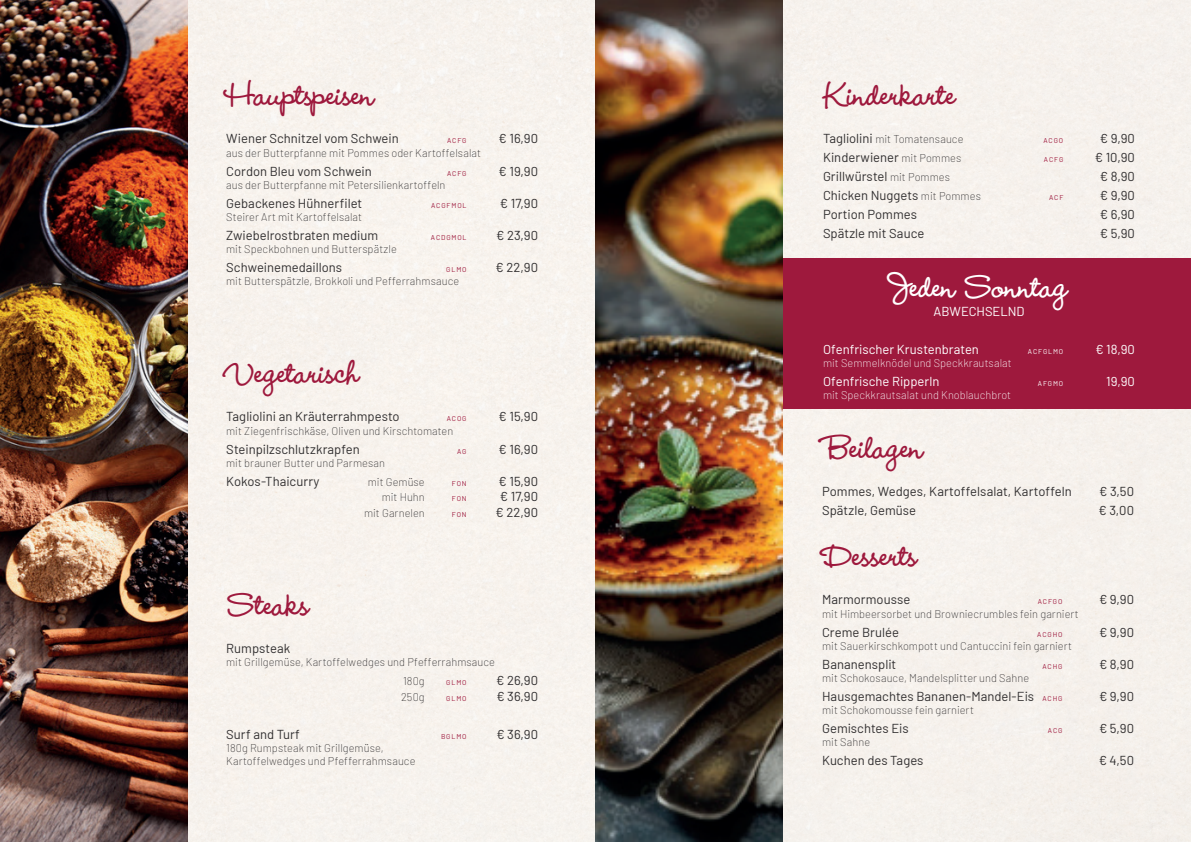
<style>
.page{position:relative;width:1191px;height:842px;background:#fff}
.page>*{position:absolute;margin:0;border:0;box-sizing:border-box;transform-origin:0 0}
.t1{font:40px "Wendy LP Bold";color:#9e193d}
.t2{font:40px "Wendy LP Bold";color:#fff}
.t3{font:13px "Barlow";color:#312f30}
.t4{font:13px "Barlow";color:#fff}
.t5{font:200 11px/19px "Barlow";letter-spacing:.005em;color:#312f30}
.t6{font:200 11px "Barlow";letter-spacing:.005em;color:#fff}
.t7{font:7px "Barlow";letter-spacing:.125em;color:#9e193d}
.t8{font:7px "Barlow";letter-spacing:.125em;color:#fff}
.s1{font-weight:400;font-size:13px}
.s2{font-weight:200;font-size:11px}
.s3{font-size:7px;color:#9e193d}
</style>
<div class="page">
<div style="left:187px;top:0;width:1004px;height:842px;background:#f6f2ed"></div>
<div style="left:595px;top:259px;width:596px;height:150px;background:#9e193d"></div>
<img style="left:0;top:0;width:187px;height:842px">
<img style="left:595px;top:0;width:187px;height:842px">
<h1 class="t1" style="left:226px;top:72px;width:150px">Hauptspeisen</h1>
<p class="t3" style="left:226px;top:129px;width:174px">Wiener Schnitzel vom Schwein</p>
<p class="t7" style="left:447px;top:136px;width:21px">ACFG</p>
<p class="t3" style="left:498px;top:129px;width:41px">€ 16,90</p>
<p class="t5" style="left:226px;top:142px;width:256px">aus der Butterpfanne mit Pommes oder Kartoffelsalat</p>
<p class="t3" style="left:226px;top:161px;width:147px">Cordon Bleu vom Schwein</p>
<p class="t7" style="left:447px;top:168px;width:21px">ACFG</p>
<p class="t3" style="left:498px;top:161px;width:41px">€ 19,90</p>
<p class="t5" style="left:226px;top:175px;width:221px">aus der Butterpfanne mit Petersilienkartoffeln</p>
<p class="t3" style="left:226px;top:194px;width:138px">Gebackenes Hühnerfilet</p>
<p class="t7" style="left:431px;top:200px;width:37px">ACGFMOL</p>
<p class="t3" style="left:500px;top:194px;width:40px">€ 17,90</p>
<p class="t5" style="left:226px;top:207px;width:137px">Steirer Art mit Kartoffelsalat</p>
<p class="t3" style="left:226px;top:226px;width:153px">Zwiebelrostbraten medium</p>
<p class="t7" style="left:431px;top:232px;width:37px">ACDGMOL</p>
<p class="t3" style="left:496px;top:226px;width:43px">€ 23,90</p>
<p class="t5" style="left:226px;top:239px;width:172px">mit Speckbohnen und Butterspätzle</p>
<p class="t3" style="left:226px;top:258px;width:117px">Schweinemedaillons</p>
<p class="t7" style="left:446px;top:265px;width:22px">GLMO</p>
<p class="t3" style="left:495px;top:258px;width:44px">€ 22,90</p>
<p class="t5" style="left:226px;top:271px;width:234px">mit Butterspätzle, Brokkoli und Pefferrahmsauce</p>
<h1 class="t1" style="left:226px;top:350px;width:135px">Vegetarisch</h1>
<p class="t3" style="left:226px;top:407px;width:175px">Tagliolini an Kräuterrahmpesto</p>
<p class="t7" style="left:447px;top:414px;width:21px">ACOG</p>
<p class="t3" style="left:498px;top:407px;width:41px">€ 15,90</p>
<p class="t5" style="left:226px;top:420px;width:228px">mit Ziegenfrischkäse, Oliven und Kirschtomaten</p>
<p class="t3" style="left:226px;top:440px;width:135px">Steinpilzschlutzkrapfen</p>
<p class="t7" style="left:457px;top:446px;width:11px">AG</p>
<p class="t3" style="left:498px;top:440px;width:41px">€ 16,90</p>
<p class="t5" style="left:226px;top:453px;width:160px">mit brauner Butter und Parmesan</p>
<p class="t3" style="left:226px;top:472px;width:95px">Kokos-Thaicurry</p>
<p class="t5" style="left:368px;top:472px;width:58px">mit Gemüse</p>
<p class="t7" style="left:452px;top:478px;width:16px">FON</p>
<p class="t3" style="left:498px;top:472px;width:41px">€ 15,90</p>
<p class="t5" style="left:382px;top:487px;width:45px">mit Huhn</p>
<p class="t7" style="left:452px;top:494px;width:16px">FON</p>
<p class="t3" style="left:500px;top:487px;width:40px">€ 17,90</p>
<p class="t5" style="left:364px;top:503px;width:62px">mit Garnelen</p>
<p class="t7" style="left:452px;top:509px;width:16px">FON</p>
<p class="t3" style="left:495px;top:503px;width:44px">€ 22,90</p>
<h1 class="t1" style="left:228px;top:581px;width:82px">Steaks</h1>
<p class="t3" style="left:226px;top:639px;width:66px">Rumpsteak</p>
<p class="t5" style="left:403px;top:652px;width:93px;text-indent:-177px">mit Grillgemüse, Kartoffelwedges und Pfefferrahmsauce<br>180g</p>
<p class="t7" style="left:446px;top:678px;width:22px">GLMO</p>
<p class="t3" style="left:496px;top:671px;width:44px">€ 26,90</p>
<p class="t5" style="left:401px;top:687px;width:25px">250g</p>
<p class="t7" style="left:446px;top:693px;width:22px">GLMO</p>
<p class="t3" style="left:496px;top:687px;width:43px">€ 36,90</p>
<p class="t3" style="left:226px;top:725px;width:75px">Surf and Turf</p>
<p class="t7" style="left:441px;top:731px;width:27px">BGLMO</p>
<p class="t3" style="left:496px;top:725px;width:43px">€ 36,90</p>
<p class="t5" style="left:226px;top:741px;width:191px;line-height:13.2px">180g Rumpsteak mit Grillgemüse,<br>Kartoffelwedges und Pfefferrahmsauce</p>
<h1 class="t1" style="left:823px;top:72px;width:134px">Kinderkarte</h1>
<p class="t5" style="left:823px;top:129px;width:142px"><span class="s1">Tagliolini</span> mit Tomatensauce</p>
<p class="t7" style="left:1043px;top:136px;width:21px">ACGO</p>
<p class="t3" style="left:1099px;top:129px;width:37px">€ 9,90</p>
<p class="t3" style="left:823px;top:148px;width:140px">Kinderwiener <span class="s2">mit Pommes</span></p>
<p class="t7" style="left:1044px;top:155px;width:21px">ACFG</p>
<p class="t3" style="left:1094px;top:148px;width:42px">€ 10,90</p>
<p class="t3" style="left:823px;top:167px;width:128px">Grillwürstel <span class="s2">mit Pommes</span></p>
<p class="t3" style="left:1099px;top:167px;width:37px">€ 8,90</p>
<p class="t3" style="left:823px;top:186px;width:159px">Chicken Nuggets <span class="s2">mit Pommes</span></p>
<p class="t7" style="left:1049px;top:193px;width:16px">ACF</p>
<p class="t3" style="left:1099px;top:186px;width:37px">€ 9,90</p>
<p class="t3" style="left:823px;top:205px;width:95px">Portion Pommes</p>
<p class="t3" style="left:1099px;top:205px;width:37px">€ 6,90</p>
<p class="t3" style="left:823px;top:224px;width:103px">Spätzle mit Sauce</p>
<p class="t3" style="left:1100px;top:224px;width:37px">€ 5,90</p>
<h1 class="t2" style="left:890px;top:263px;width:179px">Jeden Sonntag</h1>
<p class="t4" style="left:933px;top:302px;width:93px">ABWECHSELND</p>
<p class="t4" style="left:823px;top:340px;width:157px">Ofenfrischer Krustenbraten</p>
<p class="t8" style="left:1028px;top:346px;width:37px">ACFGLMO</p>
<p class="t4" style="left:1095px;top:340px;width:41px">€ 18,90</p>
<p class="t6" style="left:823px;top:355px;width:190px">mit Semmelknödel und Speckkrautsalat</p>
<p class="t4" style="left:823px;top:372px;width:118px">Ofenfrische Ripperln</p>
<p class="t8" style="left:1038px;top:379px;width:27px">AFGMO</p>
<p class="t4" style="left:1106px;top:372px;width:30px">19,90</p>
<p class="t6" style="left:823px;top:388px;width:190px">mit Speckkrautsalat und Knoblauchbrot</p>
<h1 class="t1" style="left:822px;top:424px;width:103px">Beilagen</h1>
<p class="t3" style="left:822px;top:482px;width:251px">Pommes, Wedges, Kartoffelsalat, Kartoffeln</p>
<p class="t3" style="left:1099px;top:482px;width:36px">€ 3,50</p>
<p class="t3" style="left:822px;top:501px;width:96px">Spätzle, Gemüse</p>
<p class="t3" style="left:1098px;top:501px;width:37px">€ 3,00</p>
<h1 class="t1" style="left:822px;top:533px;width:97px">Desserts</h1>
<p class="t3" style="left:822px;top:590px;width:90px">Marmormousse</p>
<p class="t7" style="left:1037px;top:597px;width:26px">ACFGO</p>
<p class="t3" style="left:1099px;top:590px;width:37px">€ 9,90</p>
<p class="t5" style="left:822px;top:603px;width:258px">mit Himbeersorbet und Browniecrumbles fein garniert</p>
<p class="t3" style="left:822px;top:622px;width:78px">Creme Brulée</p>
<p class="t7" style="left:1037px;top:629px;width:27px">ACGHO</p>
<p class="t3" style="left:1099px;top:622px;width:37px">€ 9,90</p>
<p class="t5" style="left:822px;top:635px;width:251px">mit Sauerkirschkompott und Cantuccini fein garniert</p>
<p class="t3" style="left:822px;top:655px;width:76px">Bananensplit</p>
<p class="t7" style="left:1042px;top:661px;width:21px">ACHG</p>
<p class="t3" style="left:1099px;top:655px;width:37px">€ 8,90</p>
<p class="t5" style="left:822px;top:668px;width:209px">mit Schokosauce, Mandelsplitter und Sahne</p>
<p class="t3" style="left:822px;top:687px;width:242px">Hausgemachtes Bananen-Mandel-Eis <span class="s3">ACHG</span></p>
<p class="t3" style="left:1099px;top:687px;width:37px">€ 9,90</p>
<p class="t5" style="left:822px;top:700px;width:153px">mit Schokomousse fein garniert</p>
<p class="t3" style="left:822px;top:719px;width:88px">Gemischtes Eis</p>
<p class="t7" style="left:1048px;top:725px;width:16px">ACG</p>
<p class="t3" style="left:1099px;top:719px;width:37px">€ 5,90</p>
<p class="t5" style="left:822px;top:732px;width:50px">mit Sahne</p>
<p class="t3" style="left:822px;top:751px;width:103px">Kuchen des Tages</p>
<p class="t3" style="left:1098px;top:751px;width:37px">€ 4,50</p>
</div>
